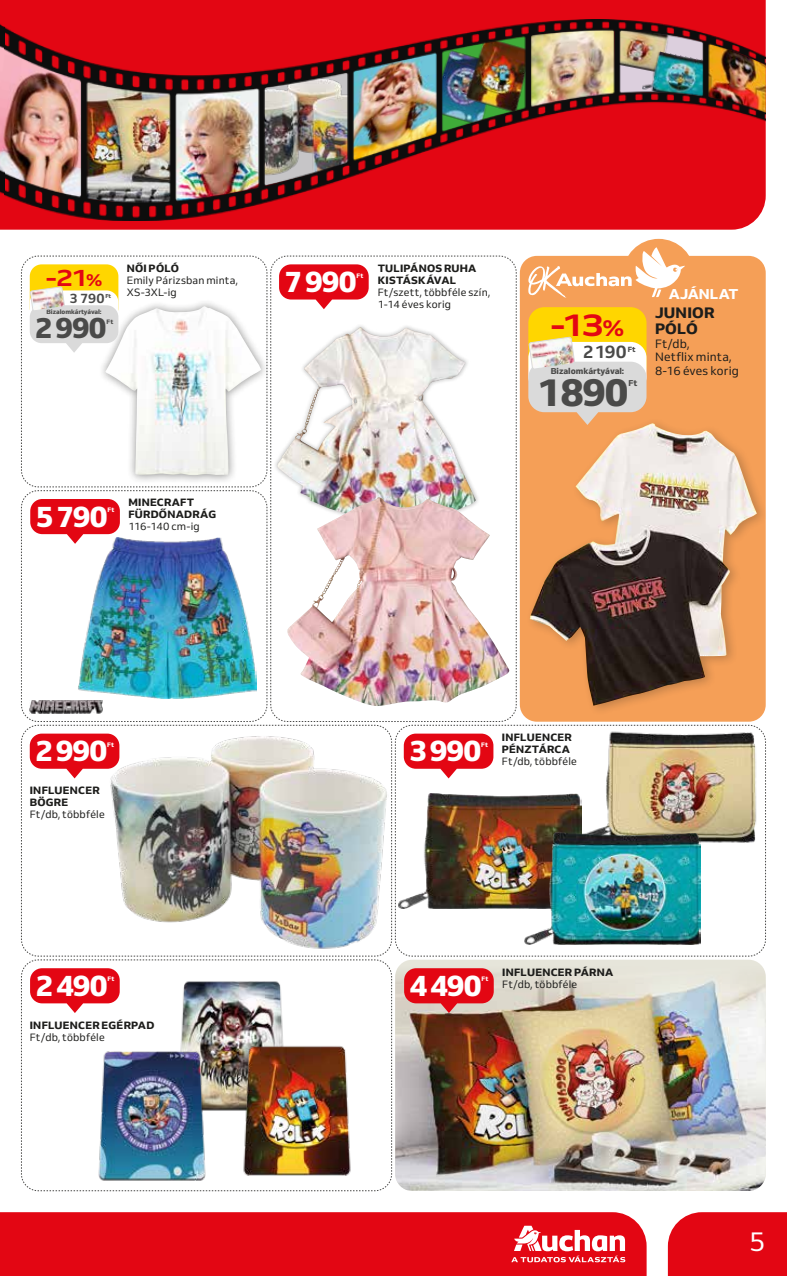
<style>
.page{position:relative;width:787px;height:1276px;background:#fff}
.page>*{position:absolute;margin:0;border:0;box-sizing:border-box;transform-origin:0 0}
.t1{font:800 38.55px "Venn";color:#4a4a49}
.t2{font:700 31.2px "Venn Semi Ex";color:#e30613}
.t3{font:800 29.25px "Venn";letter-spacing:-.035em;color:#fff}
.t4{font:800 28.95px "Venn";color:#4a4a49}
.t5{font:27px "Venn";color:#fff}
.t6{font:700 23.4px "Venn Semi Ex";color:#e30613}
.t7{font:700 17.85px "Venn";color:#4a4a49}
.t8{font:800 15px/16.5px "Venn";letter-spacing:.015em;color:#1d1d1b}
.t9{font:800 14.25px "Venn";letter-spacing:.005em;color:#fff}
.t10{font:700 13.35px "Venn";color:#4a4a49}
.t11{font:12px/13.5px "Venn";letter-spacing:.01em;color:#1d1d1b}
.t12{font:10.5px/12px "Venn";letter-spacing:.015em;color:#1d1d1b}
.t13{font:800 10.5px/12px "Venn";letter-spacing:.025em;color:#1d1d1b}
.t14{font:10.5px "Venn";letter-spacing:-.01em;color:#1d1d1b}
.t15{font:800 8.4px "Venn";color:#4a4a49}
.t16{font:800 7.35px "Venn";color:#4a4a49}
.t17{font:800 6.3px "Venn";color:#4a4a49}
.t18{font:800 6.3px "Venn";letter-spacing:.015em;color:#fff}
.t19{font:800 5.55px "Venn";color:#4a4a49}
.s1{font-size:17.1px}
.s2{font-size:22.8px}
</style>
<div class="page">
<div style="left:668px;top:1212px;width:119px;height:64px;background:#e30613"></div>
<div style="left:0;top:1212px;width:646px;height:64px;background:#e30613"></div>
<div style="left:622px;top:239px;width:72px;height:72px;background:#f59f57;border-radius:50%"></div>
<svg style="left:511px;top:1225px;width:114px;height:37px"></svg>
<div style="left:0;top:0;width:765px;height:230px;background:#e30613"></div>
<img style="left:0;top:0;width:4px;height:201px">
<img style="left:4px;top:20px;width:761px;height:200px">
<img style="left:21px;top:247px;width:745px;height:944px">
<img style="left:30px;top:701px;width:73px;height:12px">
<h3 class="t6" style="left:46px;top:263px;width:58px">-21<span class="s1">%</span></h3>
<h3 class="t4" style="left:35px;top:310px;width:73px">2 990</h3>
<p class="t17" style="left:106px;top:317px;width:8px">Ft</p>
<p class="t10" style="left:70px;top:290px;width:37px">3 790</p>
<p class="t19" style="left:105px;top:293px;width:7px">Ft</p>
<p class="t17" style="left:47px;top:308px;width:57px">Bizalomkártyával:</p>
<p class="t13" style="left:127px;top:262px;width:54px">NŐI PÓLÓ</p>
<p class="t12" style="left:127px;top:274px;width:113px">Emily Párizsban minta,<br>XS-3XL-ig</p>
<h3 class="t3" style="left:284px;top:263px;width:74px">7 990</h3>
<p class="t18" style="left:356px;top:271px;width:8px">Ft</p>
<p class="t13" style="left:378px;top:262px;width:100px">TULIPÁNOS RUHA<br>KISTÁSKÁVAL</p>
<p class="t12" style="left:378px;top:286px;width:114px">Ft/szett, többféle szín,<br>1-14 éves korig</p>
<h3 class="t3" style="left:36px;top:498px;width:73px">5 790</h3>
<p class="t18" style="left:107px;top:506px;width:8px">Ft</p>
<p class="t13" style="left:128px;top:496px;width:89px">MINECRAFT<br>FÜRDŐNADRÁG</p>
<p class="t14" style="left:128px;top:520px;width:73px">116-140 cm-ig</p>
<h2 class="t2" style="left:550px;top:305px;width:76px">-13<span class="s2">%</span></h2>
<h3 class="t7" style="left:582px;top:341px;width:46px">2 190</h3>
<p class="t16" style="left:628px;top:345px;width:9px">Ft</p>
<p class="t15" style="left:550px;top:365px;width:75px">Bizalomkártyával:</p>
<h1 class="t1" style="left:537px;top:368px;width:93px">1 890</h1>
<p class="t15" style="left:628px;top:378px;width:11px">Ft</p>
<h3 class="t9" style="left:668px;top:285px;width:71px">AJÁNLAT</h3>
<h3 class="t8" style="left:655px;top:304px;width:61px">JUNIOR<br>PÓLÓ</h3>
<p class="t11" style="left:655px;top:336px;width:85px">Ft/db,<br>Netflix minta,<br>8-16 éves korig</p>
<h3 class="t3" style="left:35px;top:732px;width:74px">2 990</h3>
<p class="t18" style="left:107px;top:740px;width:8px">Ft</p>
<p class="t13" style="left:30px;top:784px;width:71px">INFLUENCER<br>BÖGRE</p>
<p class="t12" style="left:30px;top:808px;width:76px">Ft/db, többféle</p>
<h3 class="t3" style="left:35px;top:967px;width:74px">2 490</h3>
<p class="t18" style="left:107px;top:975px;width:8px">Ft</p>
<p class="t13" style="left:30px;top:1019px;width:126px">INFLUENCER EGÉRPAD</p>
<p class="t12" style="left:30px;top:1031px;width:76px">Ft/db, többféle</p>
<h3 class="t3" style="left:409px;top:732px;width:74px">3 990</h3>
<p class="t18" style="left:481px;top:740px;width:8px">Ft</p>
<p class="t13" style="left:502px;top:731px;width:71px">INFLUENCER<br>PÉNZTÁRCA</p>
<p class="t12" style="left:502px;top:755px;width:76px">Ft/db, többféle</p>
<h3 class="t3" style="left:409px;top:967px;width:74px">4 490</h3>
<p class="t18" style="left:481px;top:975px;width:8px">Ft</p>
<p class="t13" style="left:502px;top:965px;width:113px">INFLUENCER PÁRNA</p>
<p class="t12" style="left:502px;top:977px;width:76px">Ft/db, többféle</p>
<h3 class="t5" style="left:749px;top:1225px;width:18px">5</h3>
</div>
